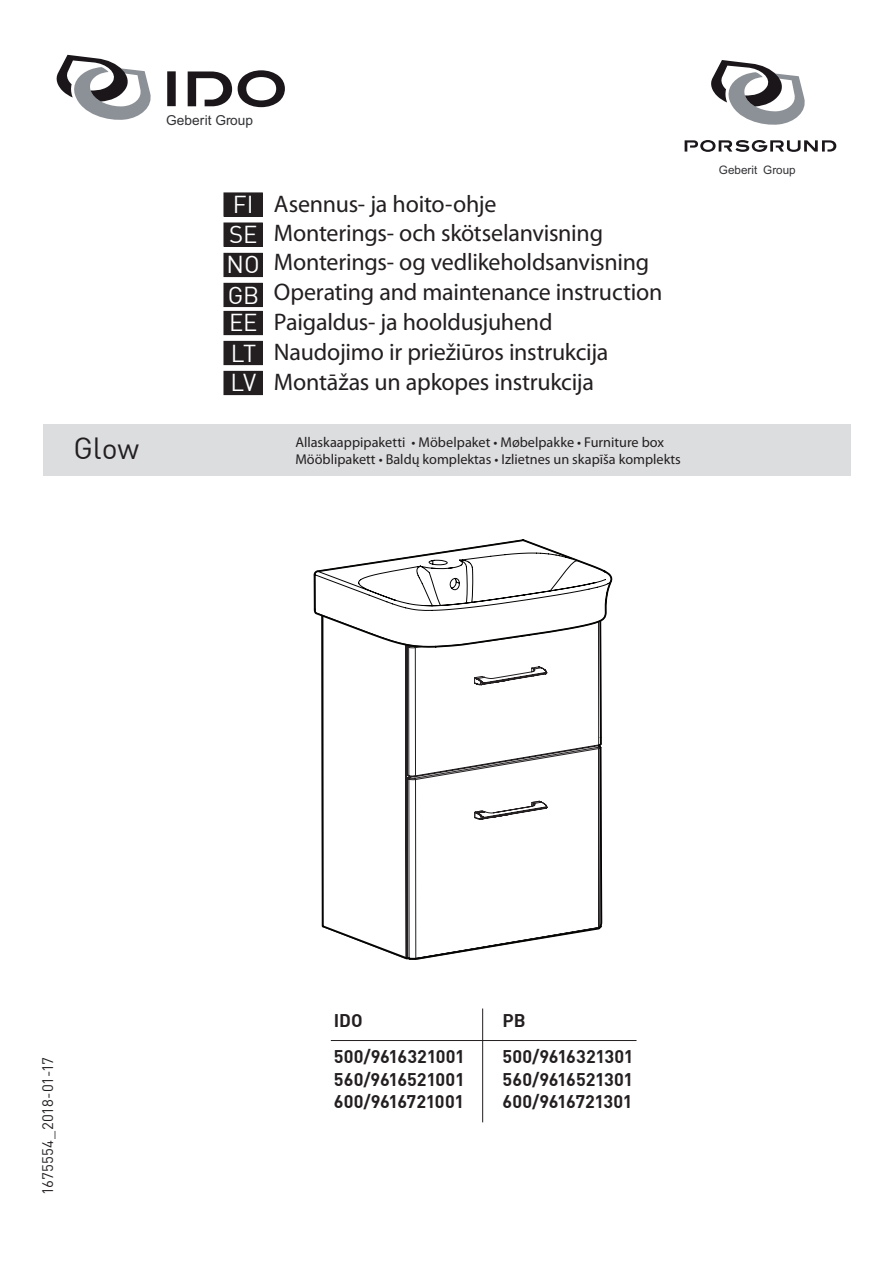
<style>
.page{position:relative;width:893px;height:1263px;background:#fff}
.page>*{position:absolute;margin:0;border:0;box-sizing:border-box;transform-origin:0 0}
.t1{font:30px "DIN";color:#231f20}
.t2{font:24px "Myriad Pro";letter-spacing:-.01em;color:#231f20}
.t3{font:24px "DIN";letter-spacing:-.01em;color:#fff}
.t4{font:700 18px "DIN";letter-spacing:-.02em;color:#231f20}
.t5{font:15px "DIN";letter-spacing:-.01em;color:#231f20}
.t6{font:14.25px "Myriad Pro";color:#231f20}
.t7{font:13.65px "Arial";color:#313235}
.t8{font:11.7px "Arial";color:#313235}
</style>
<div class="page">
<div style="left:43px;top:425px;width:808px;height:51px;background:#dcdddf"></div>
<svg style="left:57px;top:55px;width:94px;height:65px"></svg>
<svg style="left:167px;top:70px;width:118px;height:37px"></svg>
<svg style="left:711px;top:60px;width:94px;height:65px"></svg>
<svg style="left:685px;top:140px;width:151px;height:12px"></svg>
<hr style="left:482px;top:1008px;width:1px;height:114px;background:#231f20">
<hr style="left:331px;top:1040px;width:305px;height:1px;background:#231f20">
<div style="left:224px;top:253px;width:38px;height:24px;background:#231f20"></div>
<div style="left:224px;top:253px;width:39px;height:24px;border:1px solid #231f20"></div>
<div style="left:224px;top:283px;width:38px;height:24px;background:#231f20"></div>
<div style="left:224px;top:283px;width:39px;height:24px;border:1px solid #231f20"></div>
<div style="left:224px;top:311px;width:38px;height:24px;background:#231f20"></div>
<div style="left:224px;top:311px;width:39px;height:24px;border:1px solid #231f20"></div>
<div style="left:224px;top:341px;width:38px;height:24px;background:#231f20"></div>
<div style="left:224px;top:341px;width:39px;height:24px;border:1px solid #231f20"></div>
<div style="left:224px;top:371px;width:38px;height:24px;background:#231f20"></div>
<div style="left:224px;top:371px;width:39px;height:24px;border:1px solid #231f20"></div>
<div style="left:224px;top:223px;width:38px;height:23px;background:#231f20"></div>
<div style="left:224px;top:223px;width:39px;height:24px;border:1px solid #231f20"></div>
<div style="left:224px;top:226px;width:38px;height:20px;background:#231f20"></div>
<div style="left:224px;top:193px;width:38px;height:23px;background:#231f20"></div>
<div style="left:224px;top:193px;width:39px;height:24px;border:1px solid #231f20"></div>
<div style="left:224px;top:196px;width:38px;height:20px;background:#231f20"></div>
<svg style="left:314px;top:539px;width:298px;height:420px"></svg>
<p class="t1" style="left:74px;top:429px;width:67px">Glow</p>
<p class="t7" style="left:166px;top:111px;width:88px">Geberit Group</p>
<p class="t3" style="left:233px;top:189px;width:22px">FI</p>
<p class="t3" style="left:229px;top:219px;width:30px">SE</p>
<p class="t3" style="left:227px;top:249px;width:34px">NO</p>
<p class="t3" style="left:228px;top:280px;width:33px">GB</p>
<p class="t3" style="left:229px;top:308px;width:30px">EE</p>
<p class="t3" style="left:231px;top:338px;width:27px">LT</p>
<p class="t3" style="left:230px;top:368px;width:27px">LV</p>
<p class="t2" style="left:274px;top:190px;width:224px">Asennus- ja hoito-ohje</p>
<p class="t2" style="left:274px;top:218px;width:331px">Monterings- och skötselanvisning</p>
<p class="t2" style="left:274px;top:247px;width:377px">Monterings- og vedlikeholdsanvisning</p>
<p class="t2" style="left:274px;top:277px;width:390px">Operating and maintenance instruction</p>
<p class="t2" style="left:274px;top:307px;width:280px">Paigaldus- ja hooldusjuhend</p>
<p class="t2" style="left:274px;top:337px;width:336px">Naudojimo ir priežiūros instrukcija</p>
<p class="t2" style="left:274px;top:367px;width:321px">Montāžas un apkopes instrukcija</p>
<p class="t6" style="left:295px;top:434px;width:370px">Allaskaappipaketti • Möbelpaket • Møbelpakke • Furniture box</p>
<p class="t6" style="left:295px;top:451px;width:387px">Mööblipakett • Baldų komplektas • Izlietnes un skapīša komplekts</p>
<p class="t8" style="left:719px;top:162px;width:78px">Geberit Group</p>
<p class="t5" style="left:38px;top:1195px;width:139px;rotate:-90deg">1675554_2018-01-17</p>
<p class="t4" style="left:334px;top:1008px;width:30px">IDO</p>
<p class="t4" style="left:503px;top:1008px;width:25px">PB</p>
<p class="t4" style="left:503px;top:1044px;width:132px">500/9616321301</p>
<p class="t4" style="left:334px;top:1067px;width:132px">560/9616521001</p>
<p class="t4" style="left:503px;top:1067px;width:132px">560/9616521301</p>
<p class="t4" style="left:334px;top:1090px;width:132px">600/9616721001</p>
<p class="t4" style="left:503px;top:1090px;width:132px">600/9616721301</p>
<p class="t4" style="left:334px;top:1044px;width:133px">500/9616321001</p>
</div>
